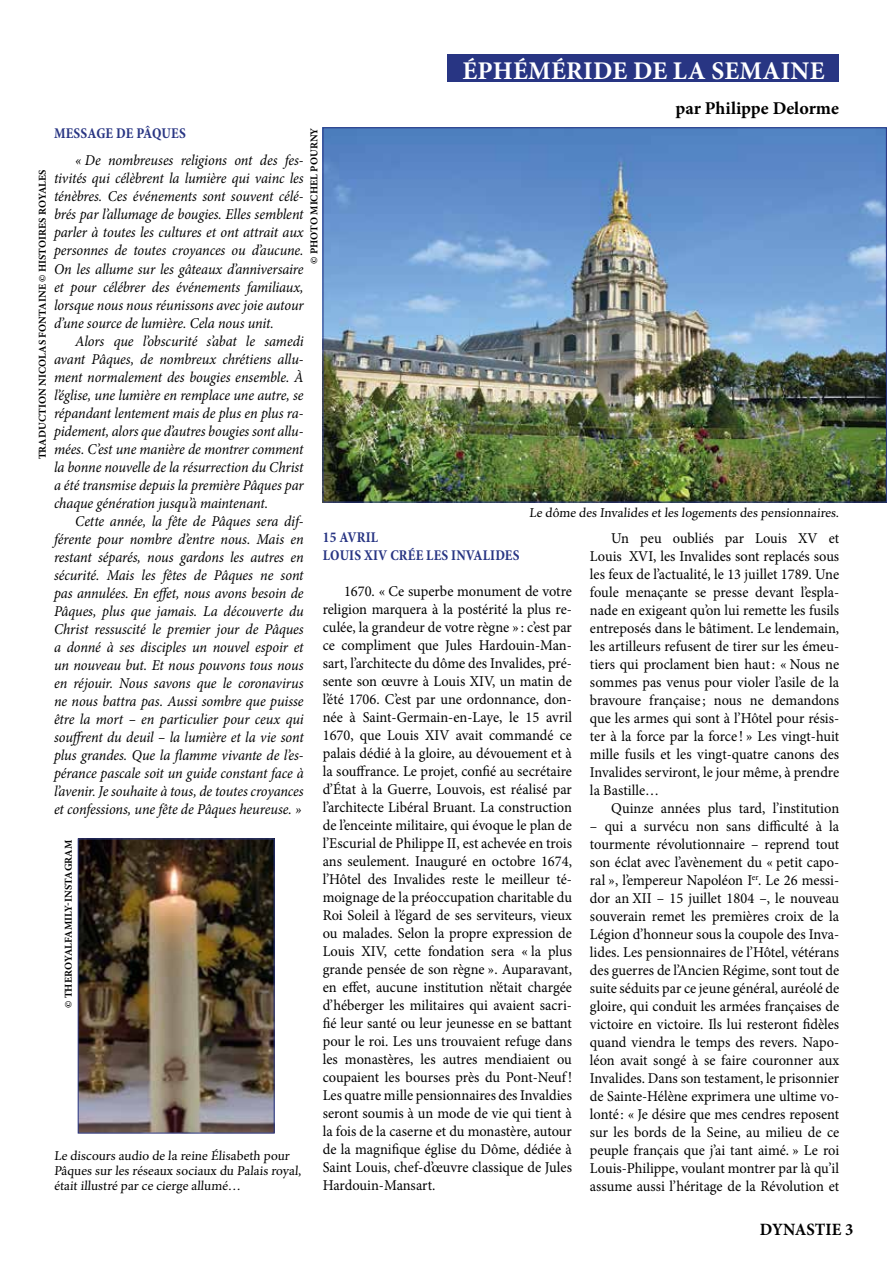
<style>
.page{position:relative;width:893px;height:1263px;background:#fff}
.page>*{position:absolute;margin:0;border:0;box-sizing:border-box;transform-origin:0 0}
.t1{font:700 25.5px "Minion Pro";letter-spacing:.01em;color:#fff}
.t2{font:700 18px "Minion Pro";color:#000}
.t3{font:700 17.25px "Minion Pro";color:#000;scale:.96 1}
.t4{font:15px/18px "Minion Pro";color:#000;text-align:justify;scale:.96 1}
.t5{font:italic 15px/18px "Minion Pro";letter-spacing:-.01em;color:#000;text-align:justify;scale:.95 1}
.t6{font:700 condensed 15px/18px "Minion Pro";letter-spacing:.01em;color:#283583;scale:.96 1}
.t7{font:13.5px/15px "Minion Pro";color:#000}
.t8{font:700 10.5px "Minion Pro";letter-spacing:.01em;color:#000}
</style>
<div class="page">
<div style="left:448px;top:54px;width:391px;height:28px;background:#283583"></div>
<img style="left:325px;top:130px;width:560px;height:370px">
<img style="left:80px;top:841px;width:192px;height:290px">
<div style="left:78px;top:839px;width:196px;height:294px;border:1px solid #283583"></div>
<h1 class="t1" style="left:462px;top:52px;width:364px">ÉPHÉMÉRIDE DE LA SEMAINE</h1>
<p class="t2" style="left:675px;top:96px;width:165px">par Philippe Delorme</p>
<p class="t6" style="left:54px;top:125px;width:139px">MESSAGE DE PÂQUES</p>
<p class="t5" style="left:54px;top:152px;width:264px;text-indent:21px">« De nombreuses religions ont des fes&shy;tivités qui célèbrent la lumière qui vainc les ténèbres. Ces événements sont souvent célé&shy;brés par l’allumage de bougies. Elles semblent parler à toutes les cultures et ont attrait aux personnes de toutes croyances ou d’aucune.<br>On les allume sur les gâteaux d’anniversaire et pour célébrer des événements familiaux, lorsque nous nous réunissons avec joie autour d’une source de lumière. Cela nous unit.</p>
<p class="t5" style="left:54px;top:332px;width:264px;text-indent:21px">Alors que l’obscurité s’abat le samedi avant Pâques, de nombreux chrétiens allu&shy;ment normalement des bougies ensemble. À l’église, une lumière en remplace une autre, se répandant lentement mais de plus en plus ra&shy;pidement, alors que d’autres bougies sont allu&shy;mées. C’est une manière de montrer comment la bonne nouvelle de la résurrection du Christ a été transmise depuis la première Pâques par chaque génération jusqu’à maintenant.</p>
<p class="t5" style="left:54px;top:512px;width:264px;text-indent:21px">Cette année, la fête de Pâques sera dif&shy;férente pour nombre d’entre nous. Mais en restant séparés, nous gardons les autres en sécurité. Mais les fêtes de Pâques ne sont pas annulées. En effet, nous avons besoin de Pâques, plus que jamais. La découverte du Christ ressuscité le premier jour de Pâques a donné à ses disciples un nouvel espoir et un nouveau but. Et nous pouvons tous nous en réjouir. Nous savons que le coronavirus ne nous battra pas. Aussi sombre que puisse être la mort – en particulier pour ceux qui souffrent du deuil – la lumière et la vie sont plus grandes. Que la flamme vivante de l’es&shy;pérance pascale soit un guide constant face à l’avenir. Je souhaite à tous, de toutes croyances et confessions, une fête de Pâques heureuse. »</p>
<p class="t8" style="left:307px;top:264px;width:138px;rotate:-90deg">© PHOTO MICHEL POURNY</p>
<p class="t8" style="left:35px;top:459px;width:291px;rotate:-90deg">TRADUCTION NICOLAS FONTAINE © HISTOIRES ROYALES</p>
<p class="t7" style="left:529px;top:505px;width:313px">Le dôme des Invalides et les logements des pensionnaires.</p>
<p class="t6" style="left:323px;top:528px;width:206px">15 AVRIL<br>LOUIS XIV CRÉE LES INVALIDES</p>
<p class="t4" style="left:323px;top:582px;width:261px;text-indent:21px">1670. « Ce superbe monument de votre religion marquera à la postérité la plus re&shy;culée, la grandeur de votre règne » : c’est par ce compliment que Jules Hardouin-Man&shy;sart, l’architecte du dôme des Invalides, pré&shy;sente son œuvre à Louis XIV, un matin de l’été 1706. C’est par une ordonnance, don&shy;née à Saint-Germain-en-Laye, le 15 avril 1670, que Louis XIV avait commandé ce palais dédié à la gloire, au dévouement et à la souffrance. Le projet, confié au secrétaire d’État à la Guerre, Louvois, est réalisé par l’architecte Libéral Bruant. La construction de l’enceinte militaire, qui évoque le plan de l’Escurial de Philippe II, est achevée en trois ans seulement. Inauguré en octobre 1674, l’Hôtel des Invalides reste le meilleur té&shy;moignage de la préoccupation charitable du Roi Soleil à l’égard de ses serviteurs, vieux ou malades. Selon la propre expression de Louis XIV, cette fondation sera « la plus grande pensée de son règne ». Auparavant, en effet, aucune institution n’était chargée d’héberger les militaires qui avaient sacri&shy;fié leur santé ou leur jeunesse en se battant pour le roi. Les uns trouvaient refuge dans les monastères, les autres mendiaient ou coupaient les bourses près du Pont-Neuf!<br>Les quatre mille pensionnaires des Invaldies seront soumis à un mode de vie qui tient à la fois de la caserne et du monastère, autour de la magnifique église du Dôme, dédiée à Saint Louis, chef-d’œuvre classique de Jules Hardouin-Mansart.</p>
<p class="t4" style="left:590px;top:529px;width:261px;text-indent:21px">Un peu oubliés par Louis XV et Louis XVI, les Invalides sont replacés sous les feux de l’actualité, le 13 juillet 1789. Une foule menaçante se presse devant l’espla&shy;nade en exigeant qu’on lui remette les fusils entreposés dans le bâtiment. Le lendemain, les artilleurs refusent de tirer sur les émeu&shy;tiers qui proclament bien haut: « Nous ne sommes pas venus pour violer l’asile de la bravoure française ; nous ne demandons que les armes qui sont à l’Hôtel pour résis&shy;ter à la force par la force ! » Les vingt-huit mille fusils et les vingt-quatre canons des Invalides serviront, le jour même, à prendre la Bastille…</p>
<p class="t4" style="left:611px;top:799px;width:239px">Quinze années plus tard, l’institution</p>
<p class="t4" style="left:590px;top:817px;width:261px">– qui a survécu non sans difficulté à la tourmente révolutionnaire – reprend tout son éclat avec l’avènement du « petit capo&shy;ral », l’empereur Napoléon I<sup>er</sup>. Le 26 messi&shy;dor an XII – 15 juillet 1804 –, le nouveau souverain remet les premières croix de la Légion d’honneur sous la coupole des Inva&shy;lides. Les pensionnaires de l’Hôtel, vétérans des guerres de l’Ancien Régime, sont tout de suite séduits par ce jeune général, auréolé de gloire, qui conduit les armées françaises de victoire en victoire. Ils lui resteront fidèles quand viendra le temps des revers. Napo&shy;léon avait songé à se faire couronner aux Invalides. Dans son testament, le prisonnier de Sainte-Hélène exprimera une ultime vo&shy;lonté : « Je désire que mes cendres reposent sur les bords de la Seine, au milieu de ce peuple français que j’ai tant aimé. » Le roi Louis-Philippe, voulant montrer par là qu’il assume aussi l’héritage de la Révolution et</p>
<p class="t8" style="left:61px;top:1008px;width:170px;rotate:-90deg">© THEROYALFAMILY-INSTAGRAM</p>
<p class="t7" style="left:54px;top:1149px;width:250px">Le discours audio de la reine Élisabeth pour<br>Pâques sur les réseaux sociaux du Palais royal, était illustré par ce cierge allumé…</p>
<p class="t3" style="left:760px;top:1217px;width:99px">DYNASTIE 3</p>
</div>
